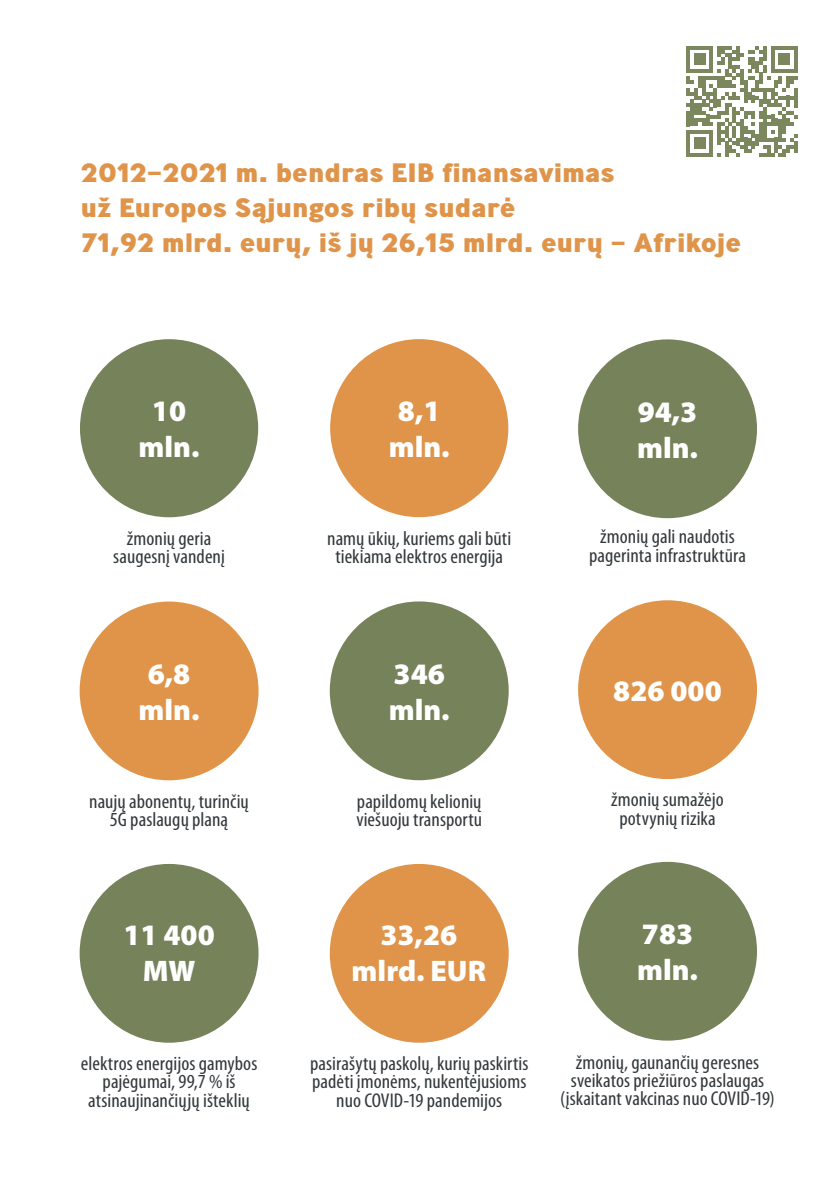
<style>
.page{position:relative;width:840px;height:1191px;background:#fff}
.page>*{position:absolute;margin:0;border:0;box-sizing:border-box;transform-origin:0 0}
.Chiffre{font:900 29.8px/35.8px "Myriad Pro";color:#fff;text-align:center}
.Header_Orange{font:800 26.6px/35.4px "Ministry";color:#df944a;scale:1.04 1}
.Description{font:condensed 20px/18.4px "Myriad Pro";letter-spacing:.005em;color:#32383b;text-align:center;scale:1.04 1}
</style>
<div class="page">
<div style="left:80px;top:339px;width:178px;height:178px;background:#75825a;border-radius:50%"></div>
<div style="left:80px;top:601px;width:178px;height:179px;background:#df944a;border-radius:50%"></div>
<div style="left:577px;top:862px;width:179px;height:178px;background:#75825a;border-radius:50%"></div>
<div style="left:577px;top:600px;width:179px;height:179px;background:#df944a;border-radius:50%"></div>
<div style="left:329px;top:864px;width:179px;height:178px;background:#df944a;border-radius:50%"></div>
<div style="left:330px;top:339px;width:178px;height:178px;background:#df944a;border-radius:50%"></div>
<div style="left:329px;top:601px;width:179px;height:179px;background:#75825a;border-radius:50%"></div>
<div style="left:80px;top:864px;width:178px;height:178px;background:#75825a;border-radius:50%"></div>
<div style="left:577px;top:339px;width:179px;height:179px;background:#75825a;border-radius:50%"></div>
<svg style="left:686px;top:46px;width:111px;height:111px"></svg>
<hr style="left:793px;top:141px;width:4px;height:12px;background:#7b885d">
<p class="Header_Orange" style="left:81px;top:154px;width:636px">2012–2021 m. bendras EIB finansavimas<br>už Europos Sąjungos ribų sudarė<br>71,92 mlrd. eurų, iš jų 26,15 mlrd. eurų – Afrikoje</p>
<p class="Chiffre" style="left:138px;top:392px;width:62px">10 mln.</p>
<p class="Chiffre" style="left:636px;top:393px;width:62px;text-align:left">94,3 mln.</p>
<p class="Chiffre" style="left:388px;top:392px;width:62px">8,1 mln.</p>
<p class="Description" style="left:113px;top:528px;width:109px">žmonių geria saugesnį vandenį</p>
<p class="Description" style="left:327px;top:528px;width:178px">namų ūkių, kuriems gali būti tiekiama elektros energija</p>
<p class="Description" style="left:588px;top:527px;width:152px">žmonių gali naudotis pagerinta infrastruktūra</p>
<p class="Chiffre" style="left:138px;top:655px;width:62px">6,8 mln.</p>
<p class="Description" style="left:89px;top:791px;width:155px">naujų abonentų, turinčių<br>5G paslaugų planą</p>
<p class="Chiffre" style="left:388px;top:655px;width:62px;text-align:left">346 mln.</p>
<p class="Description" style="left:356px;top:791px;width:122px;text-align:left">papildomų kelionių viešuoju transportu</p>
<p class="Chiffre" style="left:613px;top:672px;width:110px">826 000</p>
<p class="Description" style="left:611px;top:790px;width:110px">žmonių sumažėjo potvynių rizika</p>
<p class="Chiffre" style="left:123px;top:916px;width:93px">11 400<br>MW</p>
<p class="Chiffre" style="left:351px;top:916px;width:136px">33,26 mlrd. EUR</p>
<p class="Description" style="left:81px;top:1053px;width:171px">elektros energijos gamybos pajėgumai, 99,7 % iš atsinaujinančiųjų išteklių</p>
<p class="Description" style="left:310px;top:1053px;width:211px">pasirašytų paskolų, kurių paskirtis padėti įmonėms, nukentėjusioms nuo COVID-19 pandemijos</p>
<p class="Chiffre" style="left:636px;top:915px;width:62px;text-align:left">783 mln.</p>
<p class="Description" style="left:560px;top:1052px;width:208px">žmonių, gaunančių geresnes sveikatos priežiūros paslaugas (įskaitant vakcinas nuo COVID-19)</p>
</div>
